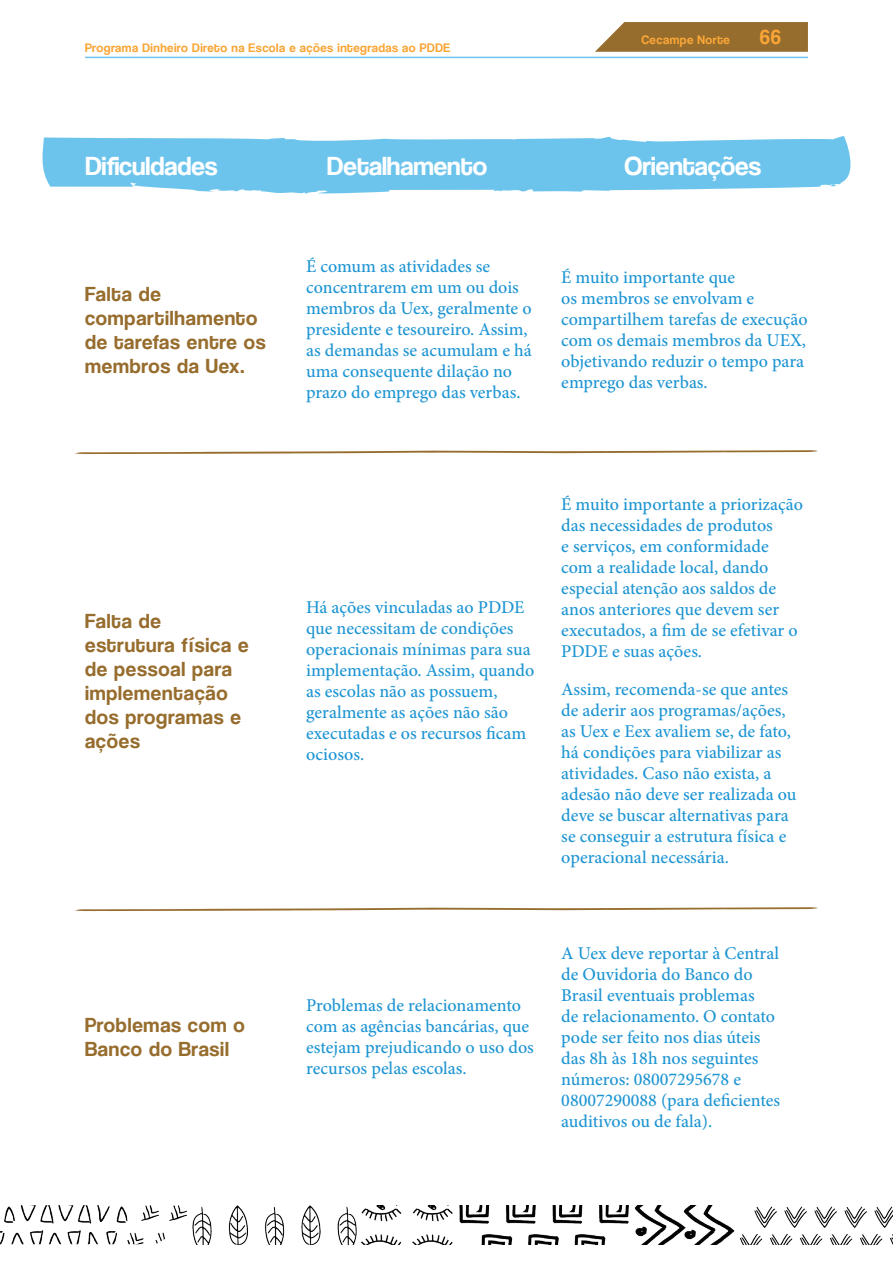
<style>
.page{position:relative;width:893px;height:1263px;background:#fff}
.page>*{position:absolute;margin:0;border:0;box-sizing:border-box;transform-origin:0 0}
.t1{font:27px "Coolvetica Rg";color:#fff}
.t2{font:21px/24px "Coolvetica Rg";letter-spacing:.04em;color:#976d2e}
.t3{font:21px "Coolvetica Rg";color:#faa637}
.t4{font:500 18px/21px "Minion Pro";color:#1e95d3}
.t5{font:12.75px "Coolvetica Rg";letter-spacing:.04em;color:#faa637}
</style>
<div class="page">
<img style="left:192px;top:1205px;width:701px;height:39px">
<img style="left:0;top:1205px;width:187px;height:39px">
<svg style="left:595px;top:22px;width:213px;height:30px;background:#9e783e"></svg>
<hr style="left:85px;top:57px;width:723px;height:1px;background:#6cc4ec">
<svg style="left:42px;top:136px;width:809px;height:58px;background:#80ccee"></svg>
<svg style="left:75px;top:450px;width:743px;height:4px"></svg>
<svg style="left:75px;top:907px;width:743px;height:4px"></svg>
<p class="t5" style="left:85px;top:40px;width:351px">Programa Dinheiro Direto na Escola e ações integradas ao Pdde</p>
<p class="t5" style="left:641px;top:33px;width:90px">Cecampe Norte</p>
<p class="t3" style="left:760px;top:25px;width:23px">66</p>
<h1 class="t1" style="left:85px;top:150px;width:134px">Dificuldades</h1>
<h1 class="t1" style="left:327px;top:150px;width:161px">Detalhamento</h1>
<h1 class="t1" style="left:624px;top:150px;width:138px">Orientações</h1>
<p class="t2" style="left:85px;top:281px;width:182px">Falta de compartilhamento de tarefas entre os membros da Uex.</p>
<p class="t2" style="left:85px;top:608px;width:165px">Falta de estrutura física e de pessoal para implementação dos programas e ações</p>
<p class="t2" style="left:85px;top:1013px;width:161px">Problemas com o<br>Banco do Brasil</p>
<p class="t4" style="left:306px;top:256px;width:227px">É comum as atividades se concentrarem em um ou dois membros da Uex, geralmente o presidente e tesoureiro. Assim, as demandas se acumulam e há uma consequente dilação no prazo do emprego das verbas.</p>
<p class="t4" style="left:561px;top:266px;width:248px">É muito importante que<br>os membros se envolvam e compartilhem tarefas de execução com os demais membros da UEX, objetivando reduzir o tempo para emprego das verbas.</p>
<p class="t4" style="left:306px;top:596px;width:230px">Há ações vinculadas ao PDDE que necessitam de condições operacionais mínimas para sua implementação. Assim, quando as escolas não as possuem, geralmente as ações não são executadas e os recursos ficam ociosos.</p>
<p class="t4" style="left:561px;top:493px;width:243px">É muito importante a priorização das necessidades de produtos<br>e serviços, em conformidade com a realidade local, dando especial atenção aos saldos de anos anteriores que devem ser executados, a fim de se efetivar o<br>PDDE e suas ações.</p>
<p class="t4" style="left:561px;top:678px;width:237px">Assim, recomenda-se que antes de aderir aos programas/ações, as Uex e Eex avaliem se, de fato, há condições para viabilizar as atividades. Caso não exista, a adesão não deve ser realizada ou deve se buscar alternativas para se conseguir a estrutura física e operacional necessária.</p>
<p class="t4" style="left:306px;top:995px;width:229px">Problemas de relacionamento com as agências bancárias, que estejam prejudicando o uso dos recursos pelas escolas.</p>
<p class="t4" style="left:561px;top:943px;width:220px">A Uex deve reportar à Central de Ouvidoria do Banco do<br>Brasil eventuais problemas<br>de relacionamento. O contato pode ser feito nos dias úteis das 8h às 18h nos seguintes números: 08007295678 e<br>08007290088 (para deficientes auditivos ou de fala).</p>
</div>
